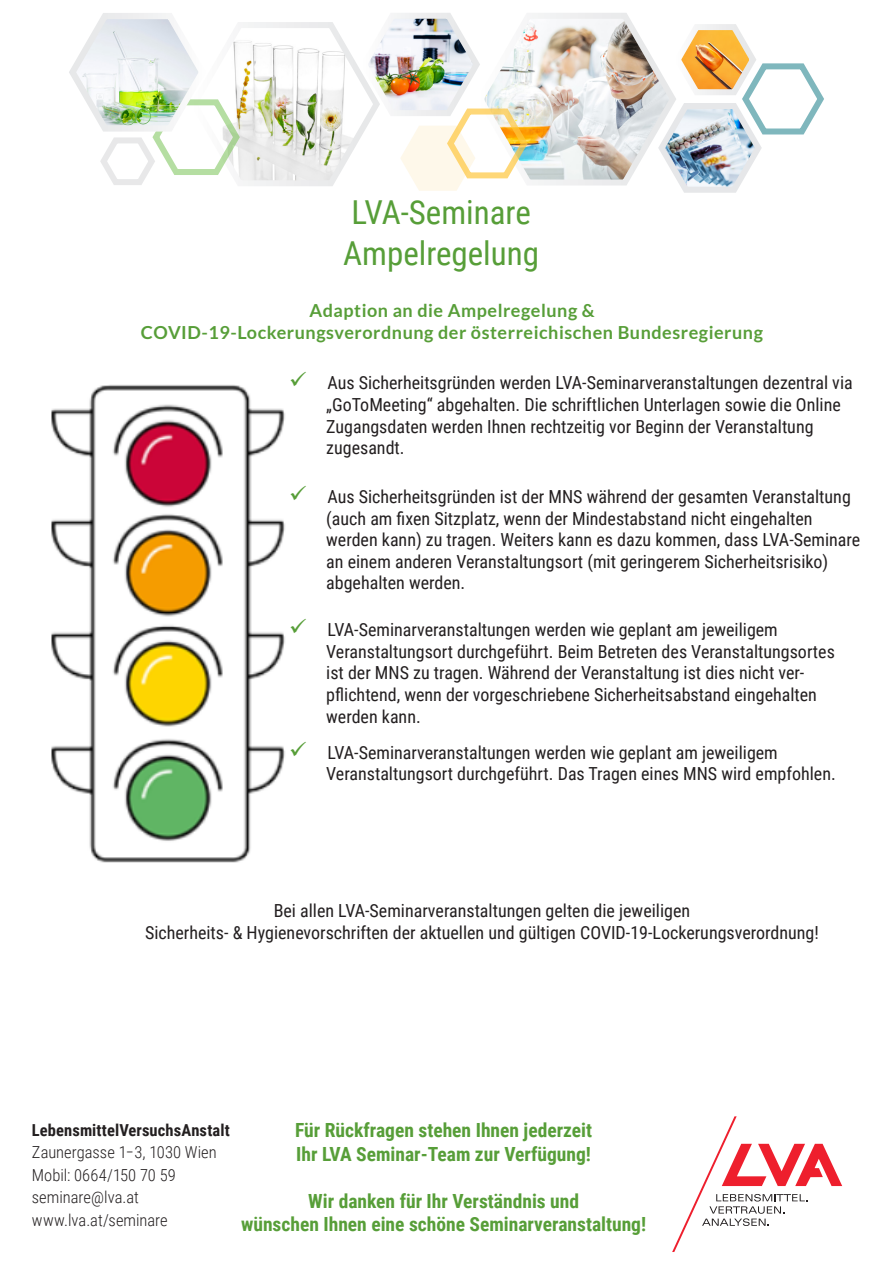
<style>
.page{position:relative;width:893px;height:1263px;background:#fff}
.page>*{position:absolute;margin:0;border:0;box-sizing:border-box;transform-origin:0 0}
.t1{font:33px/41.1px "Roboto Condensed";color:#579e38}
.t2{font:700 19.5px "Roboto Condensed";color:#579e38}
.t3{font:18px/21.6px "Roboto Condensed";color:#231f20}
.t4{font:700 18px "Lato";letter-spacing:.03em;color:#579e38}
.t5{font:300 16.5px/22.5px "Roboto Condensed";color:#231f20}
.t6{font:700 16.5px "Roboto Condensed";letter-spacing:.005em;color:#231f20}
.s1{color:#579e38}
</style>
<div class="page">
<svg style="left:672px;top:1116px;width:170px;height:136px"></svg>
<img style="left:69px;top:13px;width:755px;height:180px">
<img style="left:51px;top:384px;width:234px;height:479px">
<h1 class="t1" style="left:343px;top:190px;width:197px">LVA-Seminare<br>Ampelregelung</h1>
<p class="t4" style="left:309px;top:301px;width:287px">Adaption an die Ampelregelung &amp;</p>
<p class="t4" style="left:141px;top:322px;width:623px">COVID-19-Lockerungsverordnung der österreichischen Bundesregierung</p>
<p class="t3" style="left:326px;top:372px;width:528px;text-indent:-37px"><span class="s1">✓</span> Aus Sicherheitsgründen werden LVA-Seminarveranstaltungen dezentral via „GoToMeeting“ abgehalten. Die schriftlichen Unterlagen sowie die Online Zugangsdaten werden Ihnen rechtzeitig vor Beginn der Veranstaltung zugesandt.</p>
<p class="t3" style="left:326px;top:485px;width:535px;text-indent:-37px"><span class="s1">✓</span> Aus Sicherheitsgründen ist der MNS während der gesamten Veranstaltung (auch am fixen Sitzplatz, wenn der Mindestabstand nicht eingehalten werden kann) zu tragen. Weiters kann es dazu kommen, dass LVA-Seminare an einem anderen Veranstaltungsort (mit geringerem Sicherheitsrisiko) abgehalten werden.</p>
<p class="t3" style="left:326px;top:618px;width:510px;text-indent:-37px"><span class="s1">✓</span> LVA-Seminarveranstaltungen werden wie geplant am jeweiligem Veranstaltungsort durchgeführt. Beim Betreten des Veranstaltungsortes ist der MNS zu tragen. Während der Veranstaltung ist dies nicht ver&shy;pflichtend, wenn der vorgeschriebene Sicherheitsabstand eingehalten werden kann.</p>
<p class="t3" style="left:326px;top:741px;width:511px;text-indent:-37px"><span class="s1">✓</span> LVA-Seminarveranstaltungen werden wie geplant am jeweiligem<br>Veranstaltungsort durchgeführt. Das Tragen eines MNS wird empfohlen.</p>
<p class="t3" style="left:274px;top:899px;width:418px">Bei allen LVA-Seminarveranstaltungen gelten die jeweiligen</p>
<p class="t3" style="left:145px;top:921px;width:675px">Sicherheits- &amp; Hygienevorschriften der aktuellen und gültigen COVID-19-Lockerungsverordnung!</p>
<p class="t6" style="left:32px;top:1118px;width:199px">LebensmittelVersuchsAnstalt</p>
<p class="t5" style="left:32px;top:1141px;width:186px">Zaunergasse 1–3, 1030 Wien<br>Mobil: 0664/150 70 59 seminare@lva.at www.lva.at/seminare</p>
<p class="t2" style="left:295px;top:1117px;width:298px">Für Rückfragen stehen Ihnen jederzeit</p>
<p class="t2" style="left:296px;top:1140px;width:296px">Ihr LVA Seminar-Team zur Verfügung!</p>
<p class="t2" style="left:308px;top:1187px;width:272px">Wir danken für Ihr Verständnis und</p>
<p class="t2" style="left:241px;top:1210px;width:407px">wünschen Ihnen eine schöne Seminarveranstaltung!</p>
</div>
